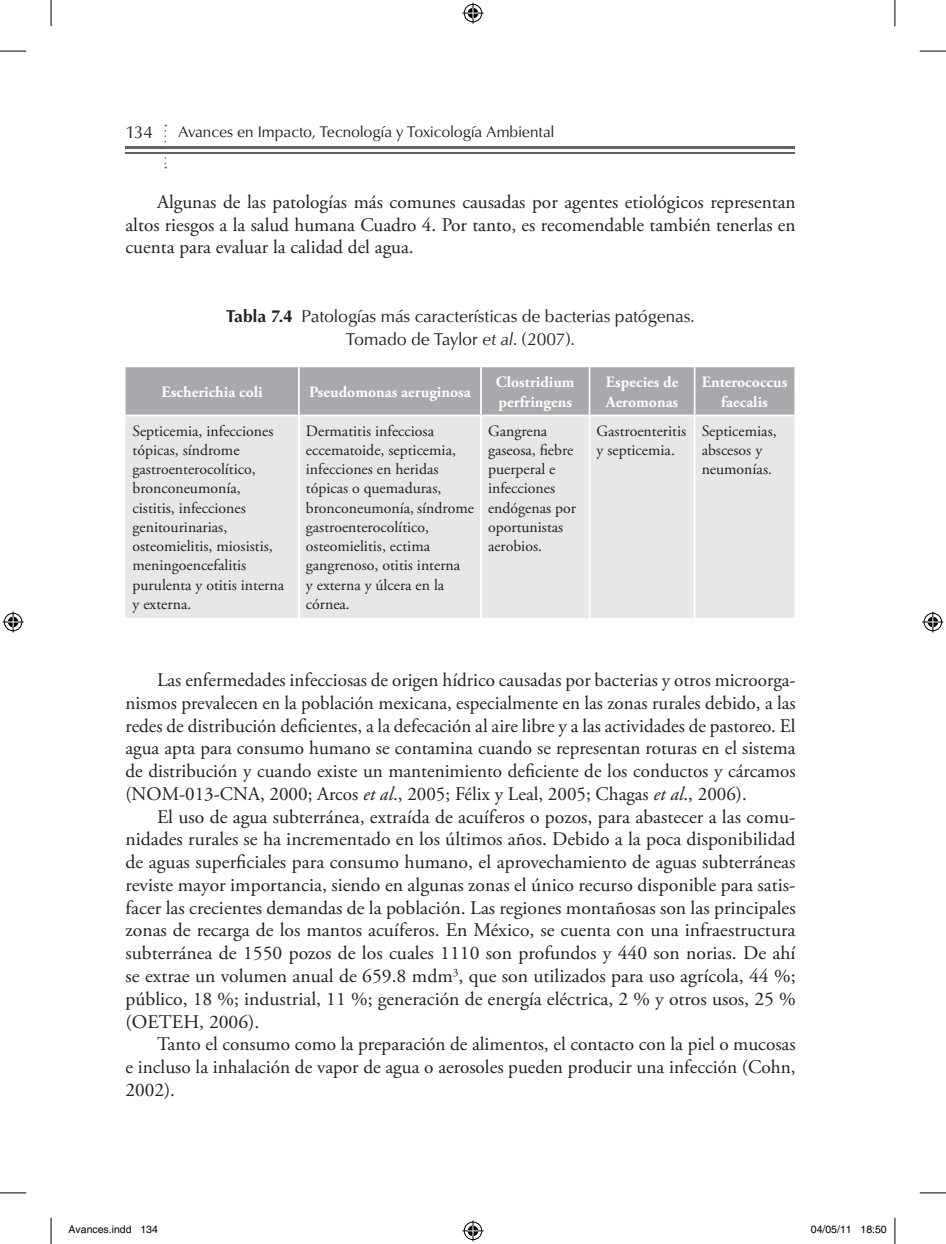
<style>
.page{position:relative;width:946px;height:1244px;background:#fff}
.page>*{position:absolute;margin:0;border:0;box-sizing:border-box;transform-origin:0 0}
.t1{font:19.25px/22.8px "Adobe Garamond Pro";color:#231f20;text-align:justify}
.t2{font:17.5px/22.8px "URW Classico T";color:#231f20;text-align:center}
.t3{font:15.75px/19.2px "Adobe Garamond Pro";color:#231f20}
.t4{font:700 15.75px/19.2px "Adobe Garamond Pro";color:#fff}
.t5{font:15.75px "URW Classico T";color:#231f20}
.t6{font:10.5px "Helvetica";color:#000}
.s1{font-weight:700}
.s2{font-style:italic}
</style>
<div class="page">
<hr style="left:125px;top:146px;width:670px;height:3px;background:#231f20">
<hr style="left:125px;top:152px;width:670px;height:1px;background:#231f20">
<svg style="left:164px;top:125px;width:2px;height:43px"></svg>
<div style="left:125px;top:367px;width:669px;height:47px;background:#a8a9ad"></div>
<div style="left:125px;top:416px;width:669px;height:201px;background:#e6e7e9"></div>
<hr style="left:298px;top:367px;width:2px;height:47px;background:#fff">
<hr style="left:480px;top:367px;width:2px;height:47px;background:#fff">
<hr style="left:588px;top:367px;width:2px;height:47px;background:#fff">
<hr style="left:693px;top:367px;width:2px;height:47px;background:#fff">
<hr style="left:298px;top:416px;width:2px;height:201px;background:#fff">
<hr style="left:480px;top:416px;width:2px;height:201px;background:#fff">
<hr style="left:588px;top:416px;width:2px;height:201px;background:#fff">
<hr style="left:693px;top:416px;width:2px;height:201px;background:#fff">
<svg style="left:0;top:50px;width:26px;height:1px"></svg>
<svg style="left:919px;top:50px;width:26px;height:1px"></svg>
<svg style="left:0;top:1193px;width:26px;height:1px"></svg>
<svg style="left:919px;top:1193px;width:26px;height:1px"></svg>
<svg style="left:50px;top:0;width:1px;height:26px"></svg>
<svg style="left:50px;top:1217px;width:1px;height:26px"></svg>
<svg style="left:895px;top:0;width:1px;height:26px"></svg>
<svg style="left:895px;top:1217px;width:1px;height:26px"></svg>
<svg style="left:0;top:51px;width:26px;height:1px"></svg>
<svg style="left:919px;top:51px;width:26px;height:1px"></svg>
<svg style="left:0;top:1192px;width:26px;height:1px"></svg>
<svg style="left:919px;top:1192px;width:26px;height:1px"></svg>
<svg style="left:51px;top:0;width:1px;height:26px"></svg>
<svg style="left:51px;top:1217px;width:1px;height:26px"></svg>
<svg style="left:894px;top:0;width:1px;height:26px"></svg>
<svg style="left:894px;top:1217px;width:1px;height:26px"></svg>
<div style="left:462px;top:2px;width:22px;height:22px;border:4px solid #fff;border-radius:50%"></div>
<svg style="left:462px;top:3px;width:21px;height:21px"></svg>
<div style="left:462px;top:1219px;width:22px;height:22px;border:4px solid #fff;border-radius:50%"></div>
<svg style="left:462px;top:1219px;width:21px;height:21px"></svg>
<div style="left:2px;top:611px;width:22px;height:21px;border:4px solid #fff;border-radius:50%"></div>
<svg style="left:3px;top:611px;width:21px;height:21px"></svg>
<div style="left:921px;top:611px;width:22px;height:21px;border:4px solid #fff;border-radius:50%"></div>
<svg style="left:922px;top:611px;width:21px;height:21px"></svg>
<div style="left:810px;top:1225px;width:6px;height:8px;border:1px solid #fff;border-radius:50%"></div>
<svg style="left:811px;top:1225px;width:5px;height:8px"></svg>
<div style="left:880px;top:1225px;width:6px;height:8px;border:1px solid #fff;border-radius:50%"></div>
<p class="t2" style="left:125px;top:121px;width:29px">134</p>
<p class="t5" style="left:178px;top:122px;width:377px">Avances en Impacto, Tecnología y Toxicología Ambiental</p>
<p class="t1" style="left:125px;top:191px;width:671px;text-indent:31px">Algunas de las patologías más comunes causadas por agentes etiológicos representan altos riesgos a la salud humana Cuadro 4. Por tanto, es recomendable también tenerlas en cuenta para evaluar la calidad del agua.</p>
<p class="t2" style="left:226px;top:304px;width:467px"><span class="s1">Tabla 7.4</span> Patologías más características de bacterias patógenas.<br>Tomado de Taylor <span class="s2">et al</span>. (2007).</p>
<p class="t4" style="left:162px;top:382px;width:103px">Escherichia coli</p>
<p class="t4" style="left:309px;top:382px;width:163px">Pseudomonas aeruginosa</p>
<p class="t4" style="left:496px;top:373px;width:80px">Clostridium perfringens</p>
<p class="t4" style="left:606px;top:373px;width:74px">Especies de<br>Aeromonas</p>
<p class="t4" style="left:701px;top:373px;width:87px;text-align:center">Enterococcus faecalis</p>
<p class="t3" style="left:132px;top:421px;width:153px">Septicemia, infecciones tópicas, síndrome gastroenterocolítico, bronconeumonía, cistitis, infecciones genitourinarias, osteomielitis, miosistis, meningoencefalitis purulenta y otitis interna y externa.</p>
<p class="t3" style="left:306px;top:421px;width:170px">Dermatitis infecciosa eccematoide, septicemia, infecciones en heridas tópicas o quemaduras, bronconeumonía, síndrome gastroenterocolítico, osteomielitis, ectima gangrenoso, otitis interna<br>y externa y úlcera en la córnea.</p>
<p class="t3" style="left:488px;top:421px;width:89px">Gangrena gaseosa, fiebre puerperal e infecciones endógenas por oportunistas aerobios.</p>
<p class="t3" style="left:596px;top:421px;width:91px">Gastroenteritis y septicemia.</p>
<p class="t3" style="left:701px;top:421px;width:76px">Septicemias, abscesos y neumonías.</p>
<p class="t1" style="left:125px;top:669px;width:671px;text-indent:32px">Las enfermedades infecciosas de origen hídrico causadas por bacterias y otros microorga&shy;nismos prevalecen en la población mexicana, especialmente en las zonas rurales debido, a las redes de distribución deficientes, a la defecación al aire libre y a las actividades de pastoreo. El agua apta para consumo humano se contamina cuando se representan roturas en el sistema de distribución y cuando existe un mantenimiento deficiente de los conductos y cárcamos (NOM-013-CNA, 2000; Arcos <span class="s2">et al</span>., 2005; Félix y Leal, 2005; Chagas <span class="s2">et al</span>., 2006).</p>
<p class="t1" style="left:125px;top:805px;width:671px;text-indent:32px">El uso de agua subterránea, extraída de acuíferos o pozos, para abastecer a las comu&shy;nidades rurales se ha incrementado en los últimos años. Debido a la poca disponibilidad de aguas superficiales para consumo humano, el aprovechamiento de aguas subterráneas reviste mayor importancia, siendo en algunas zonas el único recurso disponible para satis&shy;facer las crecientes demandas de la población. Las regiones montañosas son las principales zonas de recarga de los mantos acuíferos. En México, se cuenta con una infraestructura subterránea de 1550 pozos de los cuales 1110 son profundos y 440 son norias. De ahí se extrae un volumen anual de 659.8 mdm<sup>3</sup>, que son utilizados para uso agrícola, 44 %; público, 18 %; industrial, 11 %; generación de energía eléctrica, 2 % y otros usos, 25 % (OETEH, 2006).</p>
<p class="t1" style="left:125px;top:1033px;width:671px;text-indent:31px">Tanto el consumo como la preparación de alimentos, el contacto con la piel o mucosas e incluso la inhalación de vapor de agua o aerosoles pueden producir una infección (Cohn, 2002).</p>
<p class="t6" style="left:69px;top:1223px;width:91px">Avances.indd 134</p>
<p class="t6" style="left:810px;top:1223px;width:77px">04/05/11 18:50</p>
</div>
